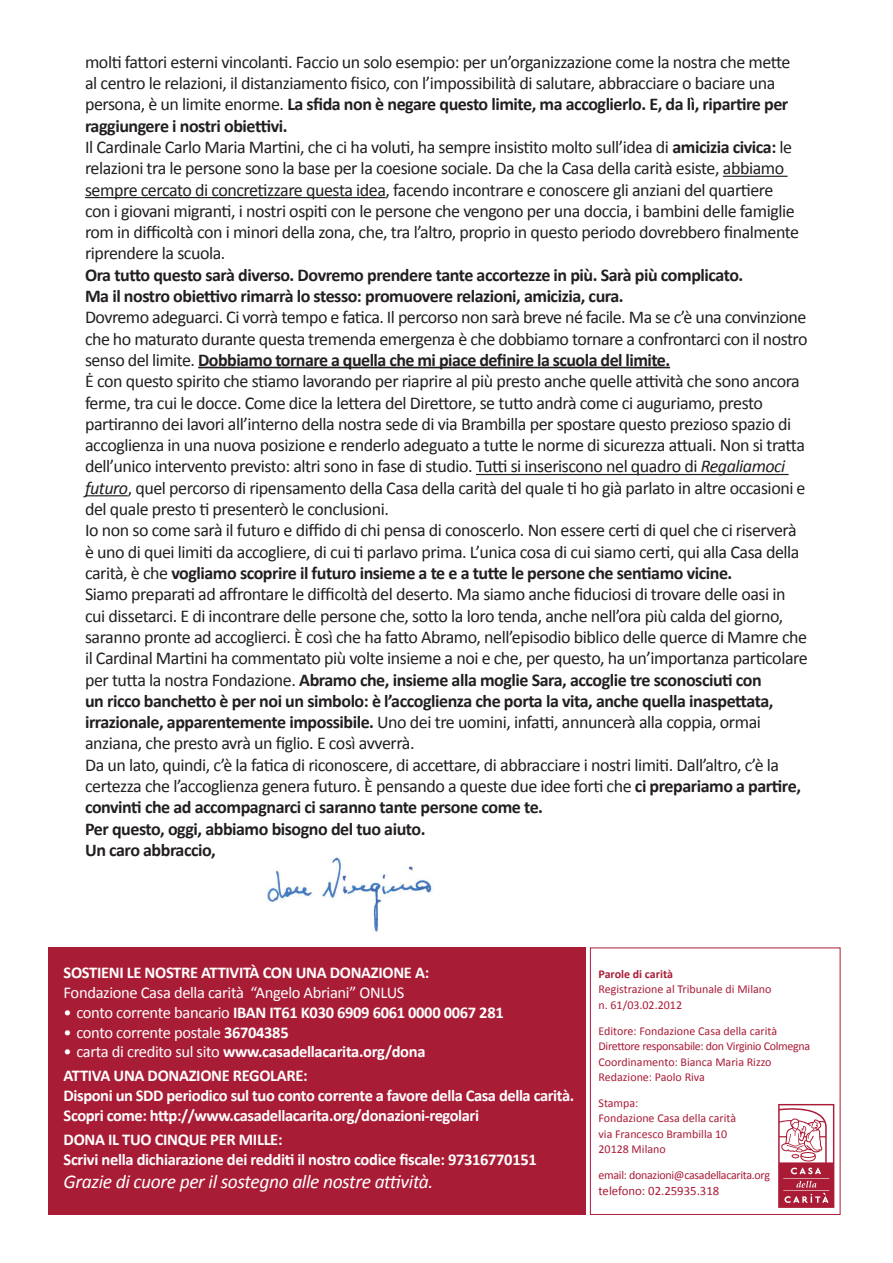
<style>
.page{position:relative;width:893px;height:1263px;background:#fff}
.page>*{position:absolute;margin:0;border:0;box-sizing:border-box;transform-origin:0 0}
.t1{font:italic 19.5px "Calibri";letter-spacing:-.02em;color:#fff}
.t2{font:18px/21.3px "Calibri";letter-spacing:-.025em;color:#231f20}
.t3{font:700 18px "Calibri";letter-spacing:-.025em;color:#231f20}
.t4{font:700 16.5px/19.8px "Calibri";letter-spacing:-.02em;color:#fff}
.t5{font:16.5px "Calibri";letter-spacing:-.02em;color:#fff}
.t6{font:12.75px "Calibri";color:#a91c36}
.t7{font:12px/15.3px "Calibri";color:#a91c36}
.t8{font:12px "Calibri";letter-spacing:-.025em;color:#a91c36}
.t9{font:700 12px "Calibri";color:#a91c36}
.s1{font-weight:700}
.s2{font-style:italic}
.s3{font-weight:400}
</style>
<div class="page">
<hr style="left:723px;top:176px;width:64px;height:1px;background:#231f20">
<hr style="left:85px;top:197px;width:301px;height:1px;background:#231f20">
<hr style="left:198px;top:367px;width:472px;height:1px;background:#231f20">
<hr style="left:476px;top:474px;width:313px;height:1px;background:#231f20">
<hr style="left:85px;top:495px;width:43px;height:1px;background:#231f20">
<img style="left:267px;top:857px;width:166px;height:77px">
<div style="left:48px;top:947px;width:538px;height:268px;background:#a91c36"></div>
<svg style="left:590px;top:947px;width:251px;height:268px"></svg>
<svg style="left:778px;top:1104px;width:56px;height:104px"></svg>
<p class="t2" style="left:85px;top:51px;width:707px">molti fattori esterni vincolanti. Faccio un solo esempio: per un’organizzazione come la nostra che mette al centro le relazioni, il distanziamento fisico, con l’impossibilità di salutare, abbracciare o baciare una persona, è un limite enorme. <span class="s1">La sfida non è negare questo limite, ma accoglierlo. E, da lì, ripartire per raggiungere i nostri obiettivi.</span></p>
<p class="t2" style="left:85px;top:136px;width:716px">Il Cardinale Carlo Maria Martini, che ci ha voluti, ha sempre insistito molto sull’idea di <span class="s1">amicizia civica:</span> le relazioni tra le persone sono la base per la coesione sociale. Da che la Casa della carità esiste, abbiamo sempre cercato di concretizzare questa idea, facendo incontrare e conoscere gli anziani del quartiere con i giovani migranti, i nostri ospiti con le persone che vengono per una doccia, i bambini delle famiglie rom in difficoltà con i minori della zona, che, tra l’altro, proprio in questo periodo dovrebbero finalmente riprendere la scuola.</p>
<p class="t3" style="left:85px;top:263px;width:660px">Ora tutto questo sarà diverso. Dovremo prendere tante accortezze in più. Sarà più complicato.</p>
<p class="t3" style="left:85px;top:285px;width:540px">Ma il nostro obiettivo rimarrà lo stesso: promuovere relazioni, amicizia, cura.</p>
<p class="t2" style="left:85px;top:307px;width:724px;text-align:justify">Dovremo adeguarci. Ci vorrà tempo e fatica. Il percorso non sarà breve né facile. Ma se c’è una convinzione che ho maturato durante questa tremenda emergenza è che dobbiamo tornare a confrontarci con il nostro senso del limite. <span class="s1">Dobbiamo tornare a quella che mi piace definire la scuola del limite.</span></p>
<p class="t2" style="left:85px;top:371px;width:722px">Ė con questo spirito che stiamo lavorando per riaprire al più presto anche quelle attività che sono ancora ferme, tra cui le docce. Come dice la lettera del Direttore, se tutto andrà come ci auguriamo, presto partiranno dei lavori all’interno della nostra sede di via Brambilla per spostare questo prezioso spazio di accoglienza in una nuova posizione e renderlo adeguato a tutte le norme di sicurezza attuali. Non si tratta dell’unico intervento previsto: altri sono in fase di studio. Tutti si inseriscono nel quadro di <span class="s2">Regaliamoci futuro</span>, quel percorso di ripensamento della Casa della carità del quale ti ho già parlato in altre occasioni e del quale presto ti presenterò le conclusioni.</p>
<p class="t2" style="left:85px;top:520px;width:716px">Io non so come sarà il futuro e diffido di chi pensa di conoscerlo. Non essere certi di quel che ci riserverà è uno di quei limiti da accogliere, di cui ti parlavo prima. L’unica cosa di cui siamo certi, qui alla Casa della carità, è che <span class="s1">vogliamo scoprire il futuro insieme a te e a tutte le persone che sentiamo vicine.</span></p>
<p class="t2" style="left:85px;top:584px;width:724px">Siamo preparati ad affrontare le difficoltà del deserto. Ma siamo anche fiduciosi di trovare delle oasi in cui dissetarci. E di incontrare delle persone che, sotto la loro tenda, anche nell’ora più calda del giorno, saranno pronte ad accoglierci. È così che ha fatto Abramo, nell’episodio biblico delle querce di Mamre che il Cardinal Martini ha commentato più volte insieme a noi e che, per questo, ha un’importanza particolare per tutta la nostra Fondazione. <span class="s1">Abramo che, insieme alla moglie Sara, accoglie tre sconosciuti con<br>un ricco banchetto è per noi un simbolo: è l’accoglienza che porta la vita, anche quella inaspettata, irrazionale, apparentemente impossibile.</span> Uno dei tre uomini, infatti, annuncerà alla coppia, ormai anziana, che presto avrà un figlio. E così avverrà.</p>
<p class="t2" style="left:85px;top:754px;width:717px">Da un lato, quindi, c’è la fatica di riconoscere, di accettare, di abbracciare i nostri limiti. Dall’altro, c’è la certezza che l’accoglienza genera futuro. È pensando a queste due idee forti che <span class="s1">ci prepariamo a partire, convinti che ad accompagnarci ci saranno tante persone come te.</span></p>
<p class="t3" style="left:85px;top:817px;width:342px">Per questo, oggi, abbiamo bisogno del tuo aiuto.</p>
<p class="t3" style="left:85px;top:838px;width:132px">Un caro abbraccio,</p>
<p class="t4" style="left:64px;top:963px;width:367px">SOSTIENI LE NOSTRE ATTIVITÀ CON UNA DONAZIONE A:</p>
<p class="t5" style="left:64px;top:982px;width:342px">Fondazione Casa della carità “Angelo Abriani” ONLUS</p>
<p class="t4" style="left:64px;top:1002px;width:442px"><span class="s3">• conto corrente bancario</span> IBAN IT61 K030 6909 6061 0000 0067 281</p>
<p class="t5" style="left:64px;top:1022px;width:227px">• conto corrente postale <span class="s1">36704385</span></p>
<p class="t4" style="left:64px;top:1042px;width:363px"><span class="s3">• carta di credito sul sito</span> www.casadellacarita.org/dona</p>
<p class="t4" style="left:64px;top:1066px;width:246px">ATTIVA UNA DONAZIONE REGOLARE:</p>
<p class="t4" style="left:64px;top:1086px;width:512px">Disponi un SDD periodico sul tuo conto corrente a favore della Casa della carità.<br>Scopri come: http://www.casadellacarita.org/donazioni-regolari</p>
<p class="t4" style="left:64px;top:1130px;width:220px">DONA IL TUO CINQUE PER MILLE:</p>
<p class="t4" style="left:64px;top:1149px;width:475px">Scrivi nella dichiarazione dei redditi il nostro codice fiscale: 97316770151</p>
<p class="t1" style="left:64px;top:1168px;width:371px">Grazie di cuore per il sostegno alle nostre attività.</p>
<p class="t9" style="left:598px;top:966px;width:76px">Parole di carità</p>
<p class="t7" style="left:598px;top:982px;width:174px">Registrazione al Tribunale di Milano n. 61/03.02.2012</p>
<p class="t7" style="left:598px;top:1023px;width:180px">Editore: Fondazione Casa della carità</p>
<p class="t8" style="left:598px;top:1038px;width:213px">Direttore responsabile: don Virginio Colmegna</p>
<p class="t7" style="left:598px;top:1054px;width:175px">Coordinamento: Bianca Maria Rizzo</p>
<p class="t7" style="left:598px;top:1069px;width:108px">Redazione: Paolo Riva</p>
<p class="t7" style="left:598px;top:1095px;width:41px">Stampa:</p>
<p class="t7" style="left:598px;top:1111px;width:139px">Fondazione Casa della carità</p>
<p class="t7" style="left:598px;top:1126px;width:130px">via Francesco Brambilla 10</p>
<p class="t7" style="left:598px;top:1141px;width:69px">20128 Milano</p>
<p class="t8" style="left:598px;top:1167px;width:173px">email: donazioni@casadellacarita.org</p>
<p class="t6" style="left:598px;top:1182px;width:122px">telefono: 02.25935.318</p>
</div>
